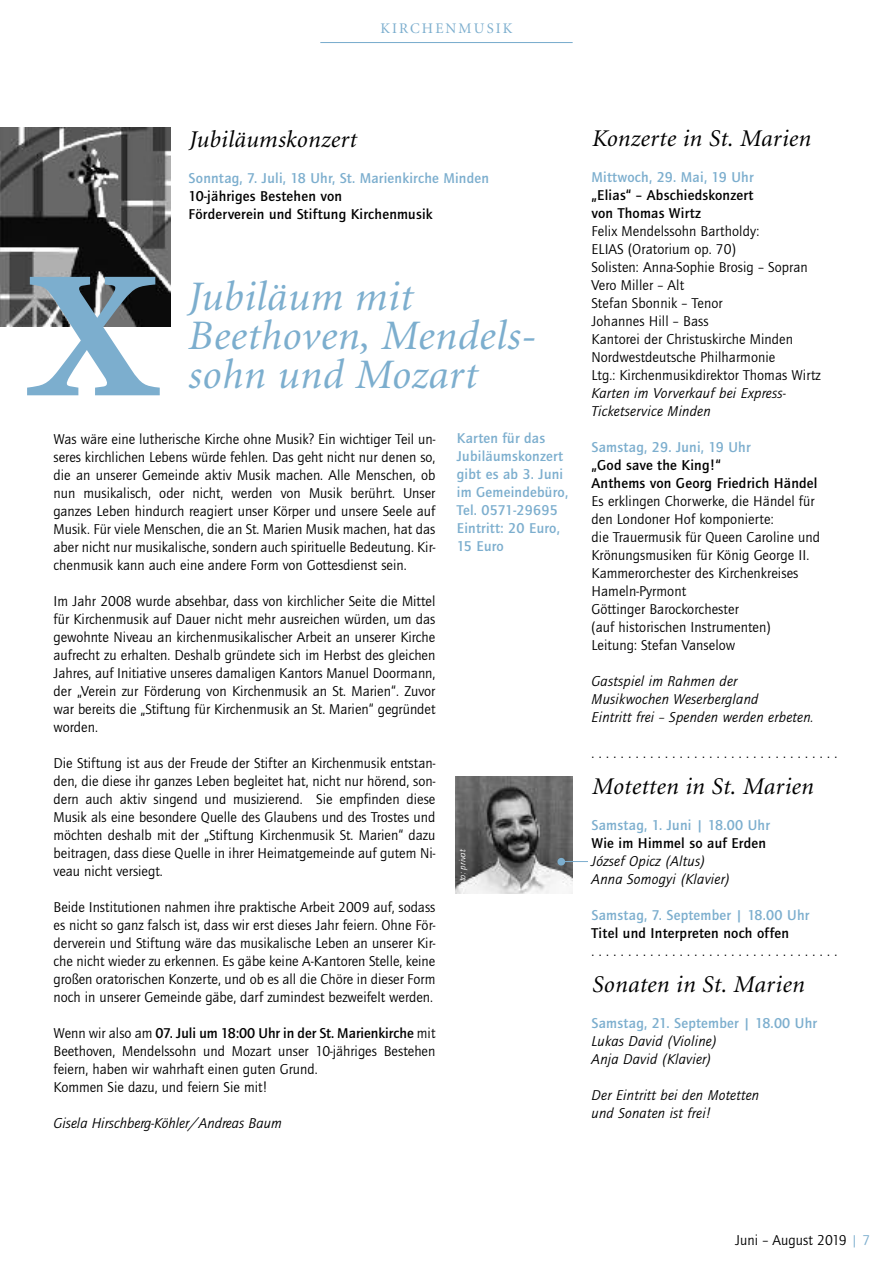
<style>
.page{position:relative;width:893px;height:1263px;background:#fff}
.page>*{position:absolute;margin:0;border:0;box-sizing:border-box;transform-origin:0 0}
.t1{font:600 272.85px "Minion";color:#7caece}
.t2{font:italic 42px/39px "Minion";letter-spacing:.015em;color:#7caece}
.t3{font:italic 24px "Minion";letter-spacing:.015em;color:#000}
.t4{font:14.7px/18px "Quay Itc T";letter-spacing:.005em;color:#000;text-align:justify}
.t5{font:italic 14.7px/18px "Quay Itc T";letter-spacing:.015em;color:#000}
.t6{font:700 14.7px/18px "Quay Itc T";letter-spacing:.015em;color:#7caece}
.t7{font:700 14.7px/18px "Quay Itc T";letter-spacing:.015em;color:#000}
.t8{font:14.7px "Minion";letter-spacing:.145em;color:#7caece}
.t9{font:italic 9px "Quay Itc T";letter-spacing:.015em;color:#fff}
.s1{font-weight:700}
.s2{color:#7caece}
</style>
<div class="page">
<hr style="left:320px;top:42px;width:253px;height:1px;background:#7caece">
<img style="left:0;top:128px;width:170px;height:199px">
<img style="left:455px;top:777px;width:117px;height:117px">
<svg style="left:565px;top:861px;width:23px;height:1px"></svg>
<div style="left:557px;top:858px;width:8px;height:7px;background:#7caece;border-radius:50%"></div>
<p class="t8" style="left:380px;top:23px;width:134px">KIRCHENMUSIK</p>
<h1 class="t1" style="left:27px;top:202px;width:131px">x</h1>
<h3 class="t3" style="left:189px;top:130px;width:169px">Jubiläumskonzert</h3>
<p class="t6" style="left:189px;top:169px;width:302px">Sonntag, 7. Juli, 18 Uhr, St. Marienkirche Minden</p>
<p class="t7" style="left:189px;top:187px;width:246px">10-jähriges Bestehen von<br>Förderverein und Stiftung Kirchenmusik</p>
<h2 class="t2" style="left:187px;top:280px;width:350px">Jubiläum mit<br>Beethoven, Mendels&shy;sohn und Mozart</h2>
<p class="t4" style="left:54px;top:430px;width:383px">Was wäre eine lutherische Kirche ohne Musik? Ein wichtiger Teil un&shy;seres kirchlichen Lebens würde fehlen. Das geht nicht nur denen so, die an unserer Gemeinde aktiv Musik machen. Alle Menschen, ob nun musikalisch, oder nicht, werden von Musik berührt. Unser ganzes Leben hindurch reagiert unser Körper und unsere Seele auf Musik. Für viele Menschen, die an St. Marien Musik machen, hat das aber nicht nur musikalische, sondern auch spirituelle Bedeutung. Kir&shy;chenmusik kann auch eine andere Form von Gottesdienst sein.</p>
<p class="t4" style="left:54px;top:592px;width:383px">Im Jahr 2008 wurde absehbar, dass von kirchlicher Seite die Mittel für Kirchenmusik auf Dauer nicht mehr ausreichen würden, um das gewohnte Niveau an kirchenmusikalischer Arbeit an unserer Kirche aufrecht zu erhalten. Deshalb gründete sich im Herbst des gleichen Jahres, auf Initiative unseres damaligen Kantors Manuel Doormann, der „Verein zur Förderung von Kirchenmusik an St. Marien“. Zuvor war bereits die „Stiftung für Kirchenmusik an St. Marien“ gegründet worden.</p>
<p class="t4" style="left:54px;top:754px;width:383px">Die Stiftung ist aus der Freude der Stifter an Kirchenmusik entstan&shy;den, die diese ihr ganzes Leben begleitet hat, nicht nur hörend, son&shy;dern auch aktiv singend und musizierend. Sie empfinden diese Musik als eine besondere Quelle des Glaubens und des Trostes und möchten deshalb mit der „Stiftung Kirchenmusik St. Marien“ dazu beitragen, dass diese Quelle in ihrer Heimatgemeinde auf gutem Ni&shy;veau nicht versiegt.</p>
<p class="t4" style="left:54px;top:898px;width:383px">Beide Institutionen nahmen ihre praktische Arbeit 2009 auf, sodass es nicht so ganz falsch ist, dass wir erst dieses Jahr feiern. Ohne För&shy;derverein und Stiftung wäre das musikalische Leben an unserer Kir&shy;che nicht wieder zu erkennen. Es gäbe keine A-Kantoren Stelle, keine großen oratorischen Konzerte, und ob es all die Chöre in dieser Form noch in unserer Gemeinde gäbe, darf zumindest bezweifelt werden.</p>
<p class="t4" style="left:54px;top:1024px;width:383px;text-align:left">Wenn wir also am <span class="s1">07. Juli um 18:00 Uhr in der St. Marienkirche</span> mit Beethoven, Mendelssohn und Mozart unser 10-jähriges Bestehen feiern, haben wir wahrhaft einen guten Grund.<br>Kommen Sie dazu, und feiern Sie mit!</p>
<p class="t5" style="left:54px;top:1114px;width:230px">Gisela Hirschberg-Köhler/Andreas Baum</p>
<p class="t6" style="left:457px;top:429px;width:113px">Karten für das<br>Jubiläumskonzert gibt es ab 3. Juni im Gemeindebüro,<br>Tel. 0571-29695<br>Eintritt: 20 Euro,<br>15 Euro</p>
<p class="t9" style="left:457px;top:889px;width:42px;rotate:-90deg">Foto: privat</p>
<h3 class="t3" style="left:591px;top:129px;width:220px">Konzerte in St. Marien</h3>
<p class="t6" style="left:591px;top:168px;width:163px">Mittwoch, 29. Mai, 19 Uhr</p>
<p class="t7" style="left:591px;top:186px;width:163px">„Elias“ – Abschiedskonzert von Thomas Wirtz</p>
<p class="t4" style="left:591px;top:222px;width:231px;text-align:left">Felix Mendelssohn Bartholdy:<br>ELIAS (Oratorium op. 70)<br>Solisten: Anna-Sophie Brosig – Sopran<br>Vero Miller – Alt<br>Stefan Sbonnik – Tenor<br>Johannes Hill – Bass<br>Kantorei der Christuskirche Minden<br>Nordwestdeutsche Philharmonie<br>Ltg.: Kirchenmusikdirektor Thomas Wirtz</p>
<p class="t5" style="left:591px;top:384px;width:196px">Karten im Vorverkauf bei Express-<br>Ticketservice Minden</p>
<p class="t6" style="left:591px;top:438px;width:160px">Samstag, 29. Juni, 19 Uhr</p>
<p class="t7" style="left:591px;top:456px;width:228px">„God save the King!“<br>Anthems von Georg Friedrich Händel</p>
<p class="t4" style="left:591px;top:492px;width:230px;text-align:left">Es erklingen Chorwerke, die Händel für den Londoner Hof komponierte:<br>die Trauermusik für Queen Caroline und<br>Krönungsmusiken für König George II.<br>Kammerorchester des Kirchenkreises<br>Hameln-Pyrmont<br>Göttinger Barockorchester<br>(auf historischen Instrumenten)<br>Leitung: Stefan Vanselow</p>
<p class="t5" style="left:591px;top:672px;width:224px">Gastspiel im Rahmen der<br>Musikwochen Weserbergland<br>Eintritt frei – Spenden werden erbeten.</p>
<p class="t4" style="left:591px;top:744px;width:247px">..................................</p>
<h3 class="t3" style="left:591px;top:777px;width:223px">Motetten in St. Marien</h3>
<p class="t6" style="left:591px;top:816px;width:180px">Samstag, 1. Juni | 18.00 Uhr</p>
<p class="t7" style="left:591px;top:834px;width:176px">Wie im Himmel so auf Erden</p>
<p class="t5" style="left:591px;top:852px;width:140px">József Opicz (Altus)<br>Anna Somogyi (Klavier)</p>
<p class="t6" style="left:591px;top:906px;width:219px">Samstag, 7. September | 18.00 Uhr</p>
<p class="t7" style="left:591px;top:924px;width:199px">Titel und Interpreten noch offen</p>
<p class="t4" style="left:591px;top:942px;width:247px">..................................</p>
<h3 class="t3" style="left:591px;top:975px;width:214px">Sonaten in St. Marien</h3>
<p class="t6" style="left:591px;top:1014px;width:227px">Samstag, 21. September | 18.00 Uhr</p>
<p class="t5" style="left:591px;top:1032px;width:127px">Lukas David (Violine)<br>Anja David (Klavier)</p>
<p class="t5" style="left:591px;top:1086px;width:169px">Der Eintritt bei den Motetten und Sonaten ist frei!</p>
<p class="t4" style="left:735px;top:1230px;width:137px">Juni – August 2019 <span class="s2">| 7</span></p>
</div>
